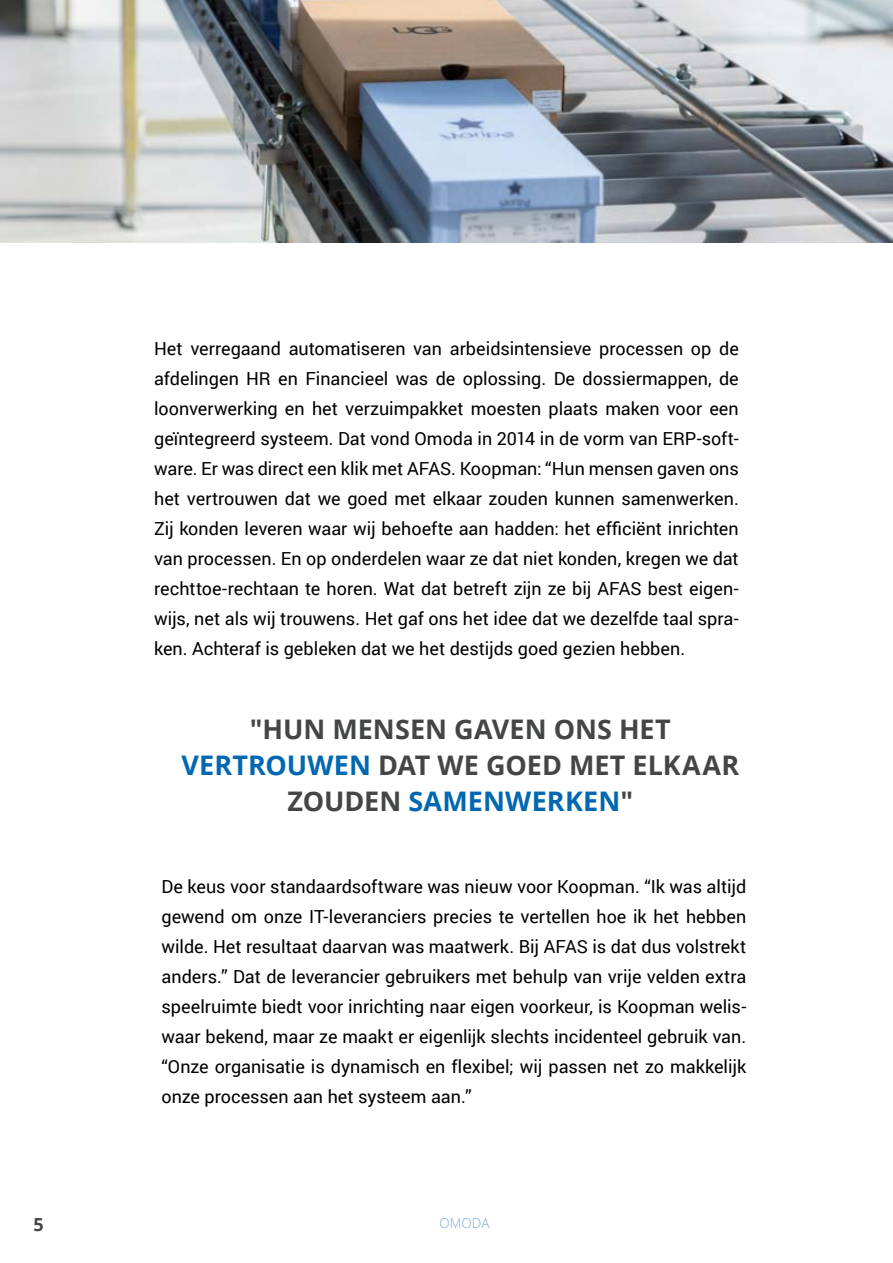
<style>
.page{position:relative;width:893px;height:1263px;background:#fff}
.page>*{position:absolute;margin:0;border:0;box-sizing:border-box;transform-origin:0 0}
.t1{font:700 27px/36px "Open Sans";color:#444545;text-align:center}
.t2{font:18px/30px "Roboto";color:#000;text-align:justify}
.t3{font:700 18px "Open Sans";color:#444545}
.t4{font:300 13.5px "Open Sans";color:#78a6d8}
.s1{color:#0067b1}
</style>
<div class="page">
<img style="left:0;top:0;width:893px;height:242px">
<p class="t2" style="left:154px;top:333px;width:586px">Het verregaand automatiseren van arbeidsintensieve processen op de afdelingen HR en Financieel was de oplossing. De dossiermappen, de loonverwerking en het verzuimpakket moesten plaats maken voor een geïntegreerd systeem. Dat vond Omoda in 2014 in de vorm van ERP-soft&shy;ware. Er was direct een klik met AFAS. Koopman: “Hun mensen gaven ons het vertrouwen dat we goed met elkaar zouden kunnen samenwerken.<br>Zij konden leveren waar wij behoefte aan hadden: het efficiënt inrichten van processen. En op onderdelen waar ze dat niet konden, kregen we dat rechttoe-rechtaan te horen. Wat dat betreft zijn ze bij AFAS best eigen&shy;wijs, net als wij trouwens. Het gaf ons het idee dat we dezelfde taal spra&shy;ken. Achteraf is gebleken dat we het destijds goed gezien hebben.</p>
<h1 class="t1" style="left:181px;top:711px;width:559px">"HUN MENSEN GAVEN ONS HET<br><span class="s1">VERTROUWEN</span> DAT WE GOED MET ELKAAR<br>ZOUDEN <span class="s1">SAMENWERKEN</span>"</h1>
<p class="t2" style="left:162px;top:871px;width:586px">De keus voor standaardsoftware was nieuw voor Koopman. “Ik was altijd gewend om onze IT-leveranciers precies te vertellen hoe ik het hebben wilde. Het resultaat daarvan was maatwerk. Bij AFAS is dat dus volstrekt anders.” Dat de leverancier gebruikers met behulp van vrije velden extra speelruimte biedt voor inrichting naar eigen voorkeur, is Koopman welis&shy;waar bekend, maar ze maakt er eigenlijk slechts incidenteel gebruik van. “Onze organisatie is dynamisch en flexibel; wij passen net zo makkelijk onze processen aan het systeem aan.”</p>
<p class="t3" style="left:33px;top:1212px;width:12px">5</p>
<p class="t4" style="left:440px;top:1214px;width:51px">OMODA</p>
</div>
